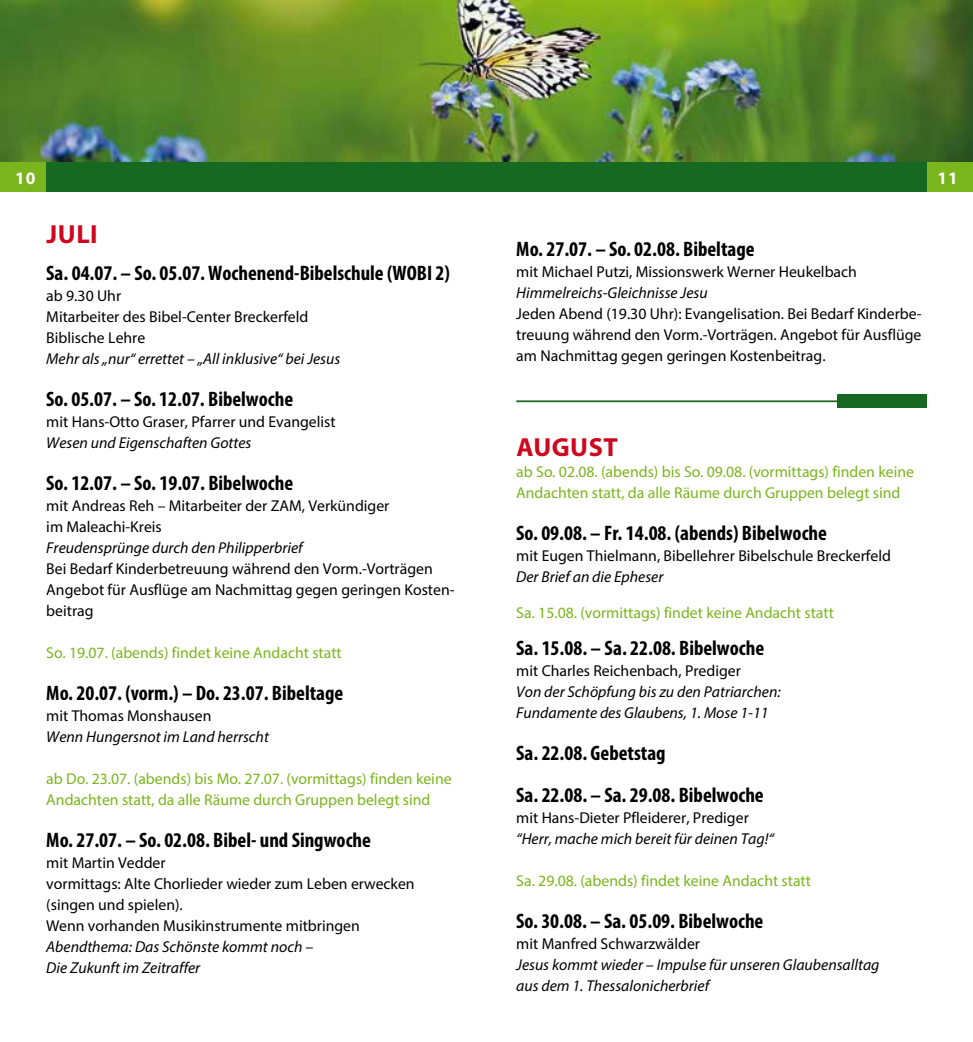
<style>
.page{position:relative;width:973px;height:1042px;background:#fff}
.page>*{position:absolute;margin:0;border:0;box-sizing:border-box;transform-origin:0 0}
.t1{font:700 26.25px "Myriad Pro";letter-spacing:.02em;color:#cd071e}
.t2{font:700 condensed 21px/42px "Myriad Pro";color:#000}
.t3{font:700 17.5px "Myriad Pro";color:#fff}
.t4{font:15.75px/21px "Myriad Pro";color:#000}
.t5{font:italic 15.75px/21px "Myriad Pro";color:#000}
.t6{font:15.75px/21px "Myriad Pro";color:#7ab51d}
</style>
<div class="page">
<img style="left:0;top:0;width:972px;height:162px">
<div style="left:926px;top:162px;width:46px;height:30px;background:#7ab51d"></div>
<div style="left:0;top:162px;width:46px;height:30px;background:#7ab51d"></div>
<div style="left:46px;top:162px;width:440px;height:30px;background:#176921"></div>
<div style="left:486px;top:162px;width:440px;height:30px;background:#176921"></div>
<hr style="left:516px;top:400px;width:399px;height:2px;background:#176921">
<div style="left:837px;top:394px;width:89px;height:14px;background:#176921"></div>
<p class="t3" style="left:15px;top:167px;width:22px">10</p>
<p class="t3" style="left:937px;top:167px;width:22px">11</p>
<h1 class="t1" style="left:47px;top:217px;width:53px">JULI</h1>
<h2 class="t2" style="left:46px;top:251px;width:405px">Sa. 04.07. – So. 05.07. Wochenend-Bibelschule (WOBI 2)</h2>
<p class="t4" style="left:46px;top:285px;width:263px">ab 9.30 Uhr<br>Mitarbeiter des Bibel-Center Breckerfeld<br>Biblische Lehre</p>
<p class="t5" style="left:46px;top:348px;width:295px">Mehr als „nur“ errettet – „All inklusive“ bei Jesus</p>
<h2 class="t2" style="left:46px;top:377px;width:248px">So. 05.07. – So. 12.07. Bibelwoche</h2>
<p class="t4" style="left:46px;top:411px;width:291px">mit Hans-Otto Graser, Pfarrer und Evangelist</p>
<p class="t5" style="left:46px;top:432px;width:206px">Wesen und Eigenschaften Gottes</p>
<h2 class="t2" style="left:46px;top:461px;width:248px">So. 12.07. – So. 19.07. Bibelwoche</h2>
<p class="t4" style="left:46px;top:495px;width:344px">mit Andreas Reh – Mitarbeiter der ZAM, Verkündiger im Maleachi-Kreis</p>
<p class="t5" style="left:46px;top:537px;width:258px">Freudensprünge durch den Philipperbrief</p>
<p class="t4" style="left:46px;top:558px;width:410px">Bei Bedarf Kinderbetreuung während den Vorm.-Vorträgen<br>Angebot für Ausflüge am Nachmittag gegen geringen Kosten&shy;beitrag</p>
<p class="t6" style="left:46px;top:642px;width:297px">So. 19.07. (abends) findet keine Andacht statt</p>
<h2 class="t2" style="left:46px;top:671px;width:298px">Mo. 20.07. (vorm.) – Do. 23.07. Bibeltage</h2>
<p class="t4" style="left:46px;top:705px;width:167px">mit Thomas Monshausen</p>
<p class="t5" style="left:46px;top:726px;width:224px">Wenn Hungersnot im Land herrscht</p>
<p class="t6" style="left:46px;top:768px;width:407px">ab Do. 23.07. (abends) bis Mo. 27.07. (vormittags) finden keine<br>Andachten statt, da alle Räume durch Gruppen belegt sind</p>
<h2 class="t2" style="left:46px;top:818px;width:326px">Mo. 27.07. – So. 02.08. Bibel- und Singwoche</h2>
<p class="t4" style="left:46px;top:852px;width:370px">mit Martin Vedder<br>vormittags: Alte Chorlieder wieder zum Leben erwecken (singen und spielen).<br>Wenn vorhanden Musikinstrumente mitbringen</p>
<p class="t5" style="left:46px;top:936px;width:268px">Abendthema: Das Schönste kommt noch –<br>Die Zukunft im Zeitraffer</p>
<h2 class="t2" style="left:516px;top:228px;width:240px">Mo. 27.07. – So. 02.08. Bibeltage</h2>
<p class="t4" style="left:516px;top:261px;width:342px">mit Michael Putzi, Missionswerk Werner Heukelbach</p>
<p class="t5" style="left:516px;top:282px;width:193px">Himmelreichs-Gleichnisse Jesu</p>
<p class="t4" style="left:516px;top:303px;width:407px;text-align:justify">Jeden Abend (19.30 Uhr): Evangelisation. Bei Bedarf Kinderbe&shy;treuung während den Vorm.-Vorträgen. Angebot für Ausflüge am Nachmittag gegen geringen Kostenbeitrag.</p>
<h1 class="t1" style="left:516px;top:430px;width:103px">AUGUST</h1>
<p class="t6" style="left:516px;top:461px;width:399px">ab So. 02.08. (abends) bis So. 09.08. (vormittags) finden keine<br>Andachten statt, da alle Räume durch Gruppen belegt sind</p>
<h2 class="t2" style="left:516px;top:511px;width:312px">So. 09.08. – Fr. 14.08. (abends) Bibelwoche</h2>
<p class="t4" style="left:516px;top:545px;width:376px">mit Eugen Thielmann, Bibellehrer Bibelschule Breckerfeld</p>
<p class="t5" style="left:516px;top:566px;width:149px">Der Brief an die Epheser</p>
<p class="t6" style="left:516px;top:602px;width:319px">Sa. 15.08. (vormittags) findet keine Andacht statt</p>
<h2 class="t2" style="left:516px;top:627px;width:249px">Sa. 15.08. – Sa. 22.08. Bibelwoche</h2>
<p class="t4" style="left:516px;top:660px;width:226px">mit Charles Reichenbach, Prediger</p>
<p class="t5" style="left:516px;top:681px;width:266px">Von der Schöpfung bis zu den Patriarchen:<br>Fundamente des Glaubens, 1. Mose 1-11</p>
<h2 class="t2" style="left:516px;top:732px;width:249px">Sa. 22.08. Gebetstag<br>Sa. 22.08. – Sa. 29.08. Bibelwoche</h2>
<p class="t4" style="left:516px;top:807px;width:234px">mit Hans-Dieter Pfleiderer, Prediger</p>
<p class="t5" style="left:516px;top:828px;width:259px">“Herr, mache mich bereit für deinen Tag!“</p>
<p class="t6" style="left:516px;top:870px;width:296px">Sa. 29.08. (abends) findet keine Andacht statt</p>
<h2 class="t2" style="left:516px;top:900px;width:249px">So. 30.08. – Sa. 05.09. Bibelwoche</h2>
<p class="t4" style="left:516px;top:933px;width:185px">mit Manfred Schwarzwälder</p>
<p class="t5" style="left:516px;top:954px;width:364px">Jesus kommt wieder – Impulse für unseren Glaubensalltag aus dem 1. Thessalonicherbrief</p>
</div>
